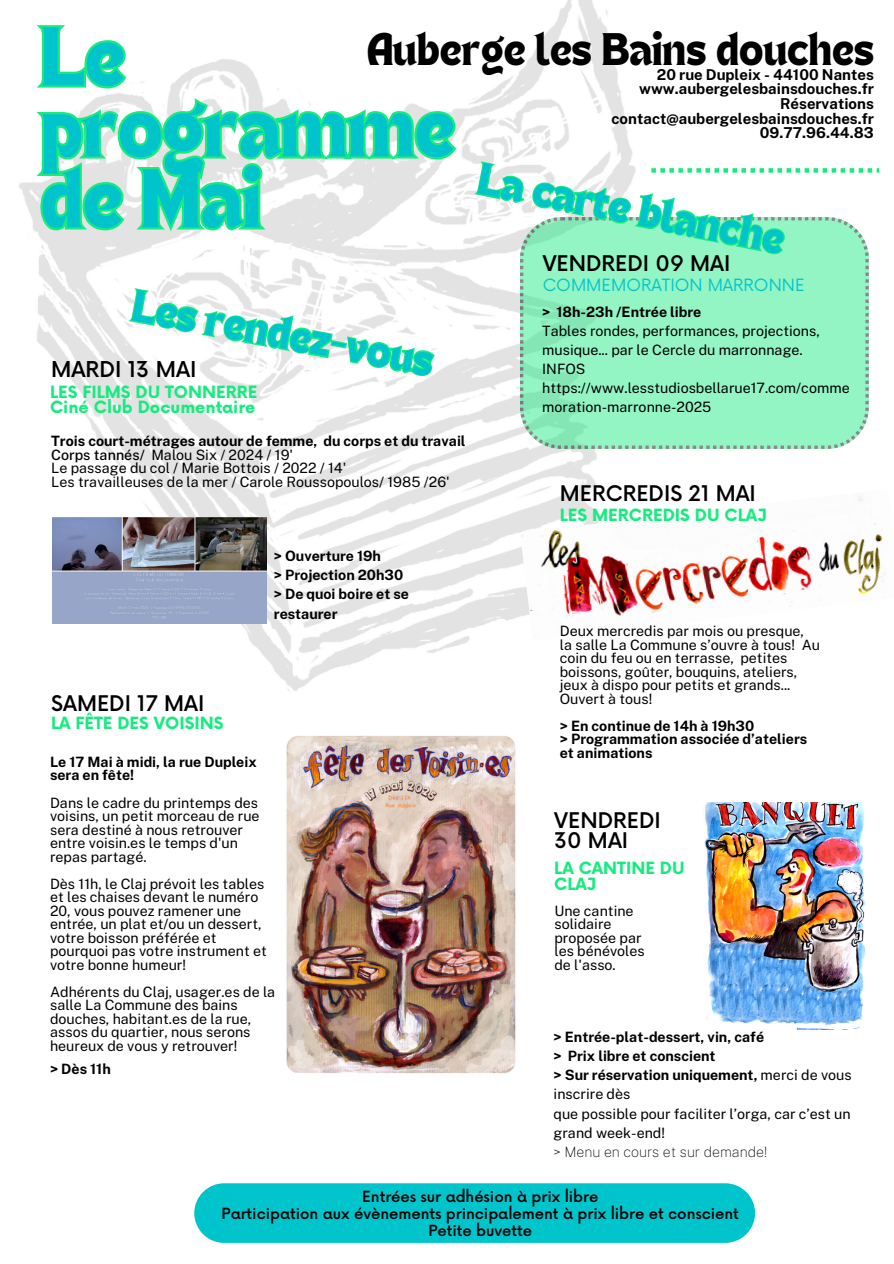
<style>
.page{position:relative;width:894px;height:1264px;background:#fff}
.page>*{position:absolute;margin:0;border:0;box-sizing:border-box;transform-origin:0 0}
.t1{font:60px/70.9px "TANHEADLINE";color:#00c4cc}
.t2{font:33px "TANHEADLINE";color:#000}
.t3{font:32.25px "TANHEADLINE";color:#00c4cc}
.t4{font:500 21.3px "Now";color:#000}
.t5{font:500 21px/20.2px "Now";color:#000}
.t6{font:700 16.5px/15.8px "Now";color:#17eb7f}
.t7{font:16.5px "Now";color:#00c4cc}
.t8{font:700 15px/14.7px "Public Sans";color:#000;text-align:right}
.t9{font:500 15px/17px "Now";letter-spacing:-.005em;color:#010101;text-align:center}
.t10{font:14.25px/13.5px "Public Sans";color:#000}
.t11{font:700 14.25px/13.5px "Public Sans";color:#000}
.t12{font:100 14.25px "Public Sans";color:#000}
.t13{font:500 14.25px "Public Sans";color:#000}
.s1{font-weight:400}
</style>
<div class="page">
<img style="left:19px;top:0;width:614px;height:691px">
<div style="left:194px;top:1183px;width:560px;height:59px;background:#00c4cc;border-radius:30px"></div>
<img style="left:520px;top:489px;width:365px;height:152px">
<img style="left:704px;top:802px;width:162px;height:227px">
<img style="left:52px;top:517px;width:214px;height:106px">
<img style="left:286px;top:735px;width:230px;height:339px">
<svg style="left:124px;top:283px;width:315px;height:99px"></svg>
<svg style="left:30px;top:23px;width:429px;height:214px"></svg>
<svg style="left:520px;top:260px;width:348px;height:189px;background:#91f2c1"></svg>
<svg style="left:469px;top:156px;width:409px;height:104px"></svg>
<h3 class="t1" style="left:41px;top:28px;width:415px">Le programme de Mai</h3>
<p class="t2" style="left:366px;top:31px;width:508px">Auberge les Bains douches</p>
<p class="t8" style="left:611px;top:67px;width:264px">20 rue Dupleix - 44100 Nantes www.aubergelesbainsdouches.fr<br>Réservations contact@aubergelesbainsdouches.fr<br>09.77.96.44.83</p>
<h4 class="t3" style="left:482px;top:161px;width:312px;rotate:11deg">La carte blanche</h4>
<p class="t5" style="left:542px;top:254px;width:189px">VENDREDI 09 MAI</p>
<p class="t3" style="left:137px;top:286px;width:306px;rotate:11deg">Les rendez-vous</p>
<p class="t4" style="left:51px;top:358px;width:147px">MARDI 13 MAI</p>
<p class="t6" style="left:50px;top:385px;width:209px">LES FILMS DU TONNERRE<br>Ciné Club Documentaire</p>
<p class="t11" style="left:51px;top:434px;width:416px">Trois court-métrages autour de femme, du corps et du travail</p>
<h5 class="t13" style="left:51px;top:446px;width:95px">Corps tannés/</h5>
<h3 class="t10" style="left:51px;top:448px;width:400px;text-indent:100px">Malou Six / 2024 / 19'<br>Le passage du col / Marie Bottois / 2022 / 14'<br>Les travailleuses de la mer / Carole Roussopoulos/ 1985 /26'</h3>
<h4 class="t5" style="left:51px;top:694px;width:154px">SAMEDI 17 MAI</h4>
<p class="t6" style="left:51px;top:715px;width:174px">LA FÊTE DES VOISINS</p>
<p class="t11" style="left:274px;top:549px;width:108px">&gt; Ouverture 19h</p>
<h4 class="t11" style="left:274px;top:568px;width:131px">&gt; Projection 20h30</h4>
<p class="t11" style="left:274px;top:584px;width:137px;line-height:19.2px">&gt; De quoi boire et se restaurer</p>
<p class="t11" style="left:50px;top:755px;width:208px">Le 17 Mai à midi, la rue Dupleix sera en fête!</p>
<p class="t10" style="left:50px;top:795px;width:211px">Dans le cadre du printemps des voisins, un petit morceau de rue sera destiné à nous retrouver entre voisin.es le temps d'un repas partagé.</p>
<p class="t10" style="left:50px;top:876px;width:218px">Dès 11h, le Claj prévoit les tables et les chaises devant le numéro<br>20, vous pouvez ramener une entrée, un plat et/ou un dessert, votre boisson préférée et pourquoi pas votre instrument et votre bonne humeur!</p>
<p class="t10" style="left:50px;top:984px;width:227px">Adhérents du Claj, usager.es de la salle La Commune des bains douches, habitant.es de la rue, assos du quartier, nous serons heureux de vous y retrouver!</p>
<p class="t11" style="left:50px;top:1062px;width:62px">&gt; Dès 11h</p>
<h3 class="t7" style="left:542px;top:275px;width:263px">COMMEMORATION MARRONNE</h3>
<p class="t11" style="left:542px;top:304px;width:160px">&gt; 18h-23h /Entrée libre</p>
<p class="t10" style="left:542px;top:321px;width:279px;line-height:19.2px">Tables rondes, performances, projections, musique... par le Cercle du marronnage.</p>
<p class="t10" style="left:542px;top:359px;width:309px;line-height:19.2px">INFOS https://www.lesstudiosbellarue17.com/comme moration-marronne-2025</p>
<h2 class="t5" style="left:559px;top:484px;width:197px">MERCREDIS 21 MAI</h2>
<p class="t6" style="left:559px;top:507px;width:208px">LES MERCREDIS DU CLAJ</p>
<h3 class="t10" style="left:559px;top:624px;width:245px">Deux mercredis par mois ou presque,</h3>
<h6 class="t10" style="left:559px;top:638px;width:262px">la salle La Commune s’ouvre à tous! Au coin du feu ou en terrasse, petites boissons, goûter, bouquins, ateliers, jeux à dispo pour petits et grands...<br>Ouvert à tous!</h6>
<p class="t11" style="left:559px;top:719px;width:196px">&gt; En continue de 14h à 19h30</p>
<p class="t11" style="left:559px;top:732px;width:249px">&gt; Programmation associée d’ateliers et animations</p>
<h2 class="t5" style="left:554px;top:811px;width:108px">VENDREDI<br>30 MAI</h2>
<h6 class="t6" style="left:554px;top:861px;width:132px">LA CANTINE DU<br>CLAJ</h6>
<h2 class="t10" style="left:554px;top:903px;width:92px">Une cantine solidaire proposée par les bénévoles de l'asso.</h2>
<p class="t11" style="left:553px;top:1030px;width:212px">&gt; Entrée-plat-dessert, vin, café</p>
<p class="t11" style="left:553px;top:1049px;width:163px">&gt; Prix libre et conscient</p>
<p class="t11" style="left:553px;top:1068px;width:299px">&gt; Sur réservation uniquement, <span class="s1">merci de vous</span></p>
<p class="t10" style="left:553px;top:1084px;width:298px;line-height:19.2px">inscrire dès<br>que possible pour faciliter l’orga, car c’est un grand week-end!</p>
<p class="t12" style="left:553px;top:1143px;width:215px">&gt; Menu en cours et sur demande!</p>
<p class="t9" style="left:221px;top:1188px;width:518px">Entrées sur adhésion à prix libre<br>Participation aux évènements principalement à prix libre et conscient<br>Petite buvette</p>
</div>
